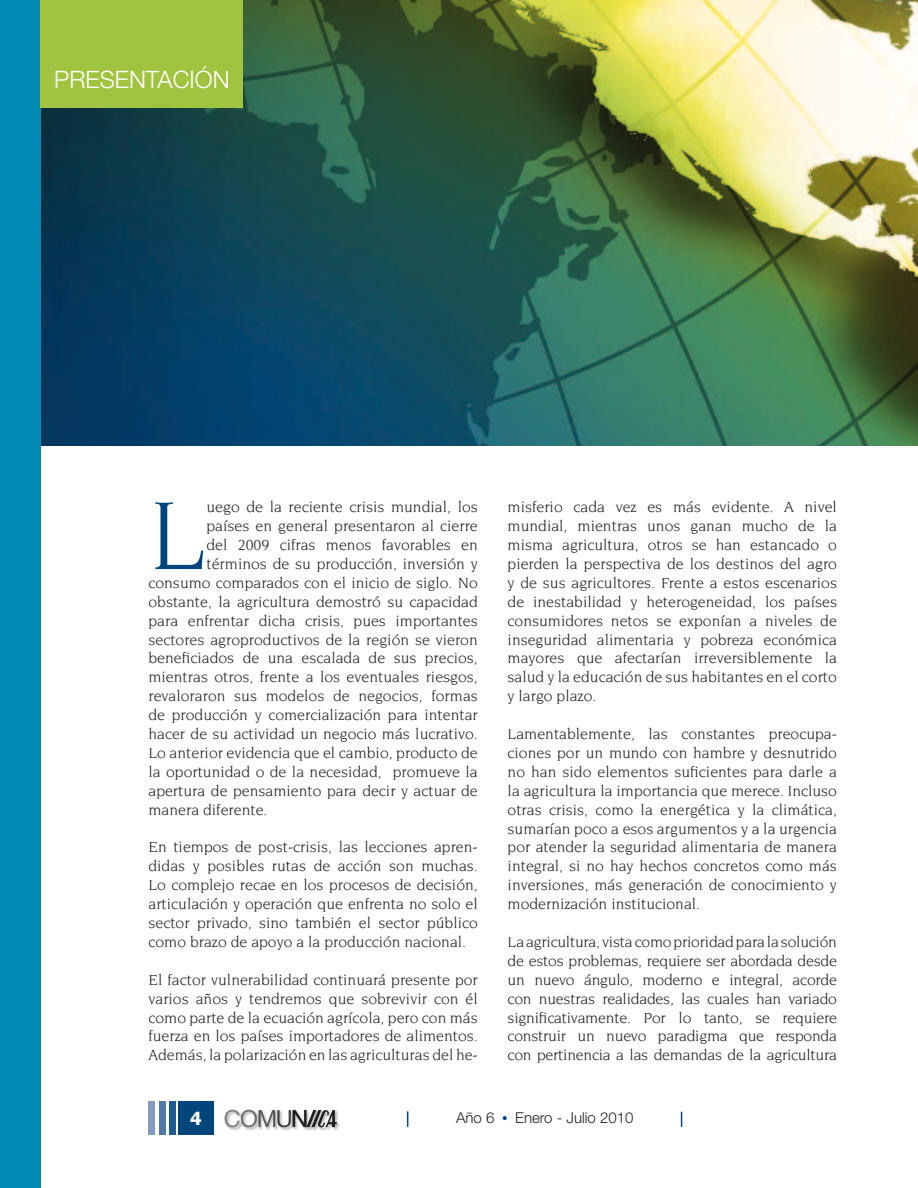
<style>
.page{position:relative;width:918px;height:1188px;background:#fff}
.page>*{position:absolute;margin:0;border:0;box-sizing:border-box;transform-origin:0 0}
.t1{font:104.4px "Novarese";color:#00467c}
.t2{font:300 24px "Helvetica Neue";color:#fff}
.t3{font:700 18px "Tahoma";color:#fff}
.t4{font:15.75px/18.9px "Novarese";color:#231f20;text-align:justify}
.t5{font:300 15px "Helvetica Neue";color:#231f20}
</style>
<div class="page">
<img style="left:40px;top:0;width:878px;height:446px">
<img style="left:224px;top:1116px;width:15px;height:15px">
<img style="left:239px;top:1127px;width:18px;height:4px">
<img style="left:257px;top:1127px;width:19px;height:3px">
<img style="left:276px;top:1127px;width:15px;height:4px">
<img style="left:291px;top:1127px;width:14px;height:3px">
<img style="left:305px;top:1127px;width:12px;height:4px">
<img style="left:317px;top:1127px;width:7px;height:4px">
<img style="left:324px;top:1111px;width:16px;height:20px">
<svg style="left:225px;top:1109px;width:112px;height:18px"></svg>
<div style="left:179px;top:1101px;width:35px;height:34px;background:#00467c"></div>
<div style="left:169px;top:1101px;width:7px;height:34px;background:#205c90"></div>
<div style="left:159px;top:1101px;width:6px;height:34px;background:#5479a7"></div>
<div style="left:148px;top:1101px;width:7px;height:34px;background:#839bc0"></div>
<svg style="left:503px;top:1116px;width:4px;height:4px"></svg>
<svg style="left:407px;top:1111px;width:1px;height:16px"></svg>
<svg style="left:681px;top:1112px;width:1px;height:15px"></svg>
<div style="left:0;top:0;width:40px;height:1188px;background:#0089b3"></div>
<div style="left:40px;top:0;width:203px;height:108px;background:#a1c440"></div>
<h2 class="t2" style="left:54px;top:65px;width:177px">PRESENTACIÓN</h2>
<h1 class="t1" style="left:148px;top:479px;width:60px">L</h1>
<p class="t4" style="left:207px;top:497px;width:273px">uego de la reciente crisis mundial, los</p>
<p class="t4" style="left:207px;top:516px;width:273px">países en general presentaron al cierre</p>
<p class="t4" style="left:207px;top:535px;width:273px">del 2009 cifras menos favorables en</p>
<p class="t4" style="left:207px;top:554px;width:273px">términos de su producción, inversión y</p>
<p class="t4" style="left:148px;top:573px;width:331px">consumo comparados con el inicio de siglo. No</p>
<p class="t4" style="left:148px;top:592px;width:331px">obstante, la agricultura demostró su capacidad</p>
<p class="t4" style="left:148px;top:611px;width:331px">para enfrentar dicha crisis, pues importantes</p>
<p class="t4" style="left:148px;top:630px;width:331px">sectores agroproductivos de la región se vieron</p>
<p class="t4" style="left:148px;top:649px;width:331px">beneficiados de una escalada de sus precios,</p>
<p class="t4" style="left:148px;top:668px;width:331px">mientras otros, frente a los eventuales riesgos,</p>
<p class="t4" style="left:148px;top:686px;width:331px">revaloraron sus modelos de negocios, formas</p>
<p class="t4" style="left:148px;top:705px;width:331px">de producción y comercialización para intentar</p>
<p class="t4" style="left:148px;top:724px;width:331px">hacer de su actividad un negocio más lucrativo.</p>
<p class="t4" style="left:148px;top:743px;width:331px">Lo anterior evidencia que el cambio, producto de</p>
<p class="t4" style="left:148px;top:762px;width:331px">la oportunidad o de la necesidad, promueve la</p>
<p class="t4" style="left:148px;top:781px;width:331px">apertura de pensamiento para decir y actuar de</p>
<p class="t4" style="left:148px;top:800px;width:121px">manera diferente.</p>
<p class="t4" style="left:148px;top:838px;width:331px">En tiempos de post-crisis, las lecciones apren&shy;didas y posibles rutas de acción son muchas.<br>Lo complejo recae en los procesos de decisión, articulación y operación que enfrenta no solo el sector privado, sino también el sector público como brazo de apoyo a la producción nacional.</p>
<p class="t4" style="left:148px;top:970px;width:331px">El factor vulnerabilidad continuará presente por varios años y tendremos que sobrevivir con él como parte de la ecuación agrícola, pero con más fuerza en los países importadores de alimentos.<br>Además, la polarización en las agriculturas del he-</p>
<p class="t4" style="left:508px;top:498px;width:331px">misferio cada vez es más evidente. A nivel mundial, mientras unos ganan mucho de la misma agricultura, otros se han estancado o pierden la perspectiva de los destinos del agro y de sus agricultores. Frente a estos escenarios de inestabilidad y heterogeneidad, los países consumidores netos se exponían a niveles de inseguridad alimentaria y pobreza económica mayores que afectarían irreversiblemente la salud y la educación de sus habitantes en el corto y largo plazo.</p>
<p class="t4" style="left:508px;top:724px;width:331px">Lamentablemente, las constantes preocupa&shy;ciones por un mundo con hambre y desnutrido no han sido elementos suficientes para darle a la agricultura la importancia que merece. Incluso otras crisis, como la energética y la climática, sumarían poco a esos argumentos y a la urgencia por atender la seguridad alimentaria de manera integral, si no hay hechos concretos como más inversiones, más generación de conocimiento y modernización institucional.</p>
<p class="t4" style="left:508px;top:932px;width:331px">La agricultura, vista como prioridad para la solución de estos problemas, requiere ser abordada desde un nuevo ángulo, moderno e integral, acorde con nuestras realidades, las cuales han variado significativamente. Por lo tanto, se requiere construir un nuevo paradigma que responda con pertinencia a las demandas de la agricultura</p>
<p class="t3" style="left:190px;top:1107px;width:13px">4</p>
<p class="t5" style="left:456px;top:1109px;width:40px">Año 6</p>
<p class="t5" style="left:515px;top:1109px;width:120px">Enero - Julio 2010</p>
</div>
